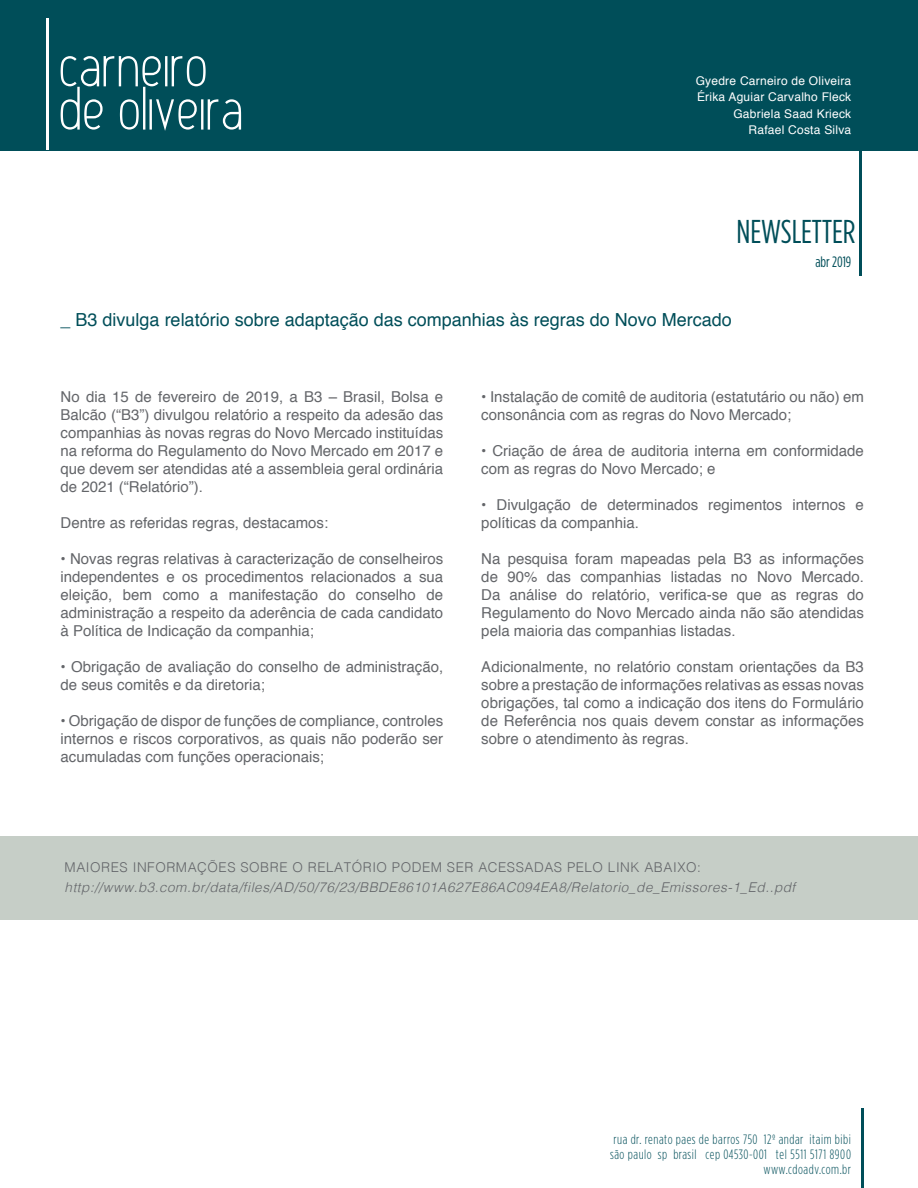
<style>
.page{position:relative;width:918px;height:1188px;background:#fff}
.page>*{position:absolute;margin:0;border:0;box-sizing:border-box;transform-origin:0 0}
.t1{font:33px "Gotham Condensed";color:#004e59}
.t2{font:18px "Helvetica";color:#004e59}
.t3{font:15px/18px "Helvetica";color:#636569;text-align:justify}
.t4{font:15px "Gotham Condensed";color:#004e59}
.t5{font:300 13.5px/15px "Gotham Condensed";letter-spacing:.04em;color:#004e59;text-align:right}
.t6{font:italic 300 13.5px "Helvetica";letter-spacing:.04em;color:#636569}
.t7{font:300 13.5px "Helvetica";letter-spacing:.04em;color:#636569}
.t8{font:12px/16.5px "Helvetica";letter-spacing:.02em;color:#fff;text-align:right}
</style>
<div class="page">
<div style="left:0;top:0;width:918px;height:150px;background:#004e59"></div>
<hr style="left:47px;top:18px;width:2px;height:132px;background:#fff">
<svg style="left:61px;top:56px;width:180px;height:75px"></svg>
<hr style="left:862px;top:1108px;width:2px;height:80px;background:#004e59">
<hr style="left:860px;top:144px;width:2px;height:131px;background:#004e59">
<div style="left:0;top:836px;width:918px;height:84px;background:#c6cec7"></div>
<p class="t8" style="left:696px;top:73px;width:157px">Gyedre Carneiro de Oliveira<br>Érika Aguiar Carvalho Fleck<br>Gabriela Saad Krieck<br>Rafael Costa Silva</p>
<h1 class="t1" style="left:736px;top:213px;width:121px">NEWSLETTER</h1>
<p class="t2" style="left:61px;top:306px;width:673px">_ B3 divulga relatório sobre adaptação das companhias às regras do Novo Mercado</p>
<p class="t4" style="left:815px;top:253px;width:37px">abr 2019</p>
<p class="t3" style="left:61px;top:389px;width:384px">No dia 15 de fevereiro de 2019, a B3 – Brasil, Bolsa e Balcão (“B3”) divulgou relatório a respeito da adesão das companhias às novas regras do Novo Mercado instituídas na reforma do Regulamento do Novo Mercado em 2017 e que devem ser atendidas até a assembleia geral ordinária de 2021 (“Relatório”).</p>
<p class="t3" style="left:61px;top:515px;width:269px">Dentre as referidas regras, destacamos:</p>
<p class="t3" style="left:61px;top:551px;width:384px">• Novas regras relativas à caracterização de conselheiros independentes e os procedimentos relacionados a sua eleição, bem como a manifestação do conselho de administração a respeito da aderência de cada candidato à Política de Indicação da companhia;</p>
<p class="t3" style="left:61px;top:659px;width:384px">• Obrigação de avaliação do conselho de administração, de seus comitês e da diretoria;</p>
<p class="t3" style="left:61px;top:713px;width:384px">• Obrigação de dispor de funções de compliance, controles internos e riscos corporativos, as quais não poderão ser acumuladas com funções operacionais;</p>
<p class="t3" style="left:481px;top:389px;width:384px">• Instalação de comitê de auditoria (estatutário ou não) em consonância com as regras do Novo Mercado;</p>
<p class="t3" style="left:481px;top:443px;width:384px">• Criação de área de auditoria interna em conformidade com as regras do Novo Mercado; e</p>
<p class="t3" style="left:481px;top:497px;width:384px">• Divulgação de determinados regimentos internos e políticas da companhia.</p>
<p class="t3" style="left:481px;top:551px;width:384px">Na pesquisa foram mapeadas pela B3 as informações de 90% das companhias listadas no Novo Mercado.<br>Da análise do relatório, verifica-se que as regras do Regulamento do Novo Mercado ainda não são atendidas pela maioria das companhias listadas.</p>
<p class="t3" style="left:481px;top:659px;width:384px">Adicionalmente, no relatório constam orientações da B3 sobre a prestação de informações relativas as essas novas obrigações, tal como a indicação dos itens do Formulário de Referência nos quais devem constar as informações sobre o atendimento às regras.</p>
<p class="t7" style="left:65px;top:856px;width:638px">MAIORES INFORMAÇÕES SOBRE O RELATÓRIO PODEM SER ACESSADAS PELO LINK ABAIXO:</p>
<p class="t6" style="left:65px;top:875px;width:732px">http://www.b3.com.br/data/files/AD/50/76/23/BBDE86101A627E86AC094EA8/Relatorio_de_Emissores-1_Ed..pdf</p>
<p class="t5" style="left:610px;top:1132px;width:242px">rua dr. renato paes de barros 750 12º andar itaim bibi são paulo sp brasil cep 04530-001 tel 5511 5171 8900 www.cdoadv.com.br</p>
</div>
